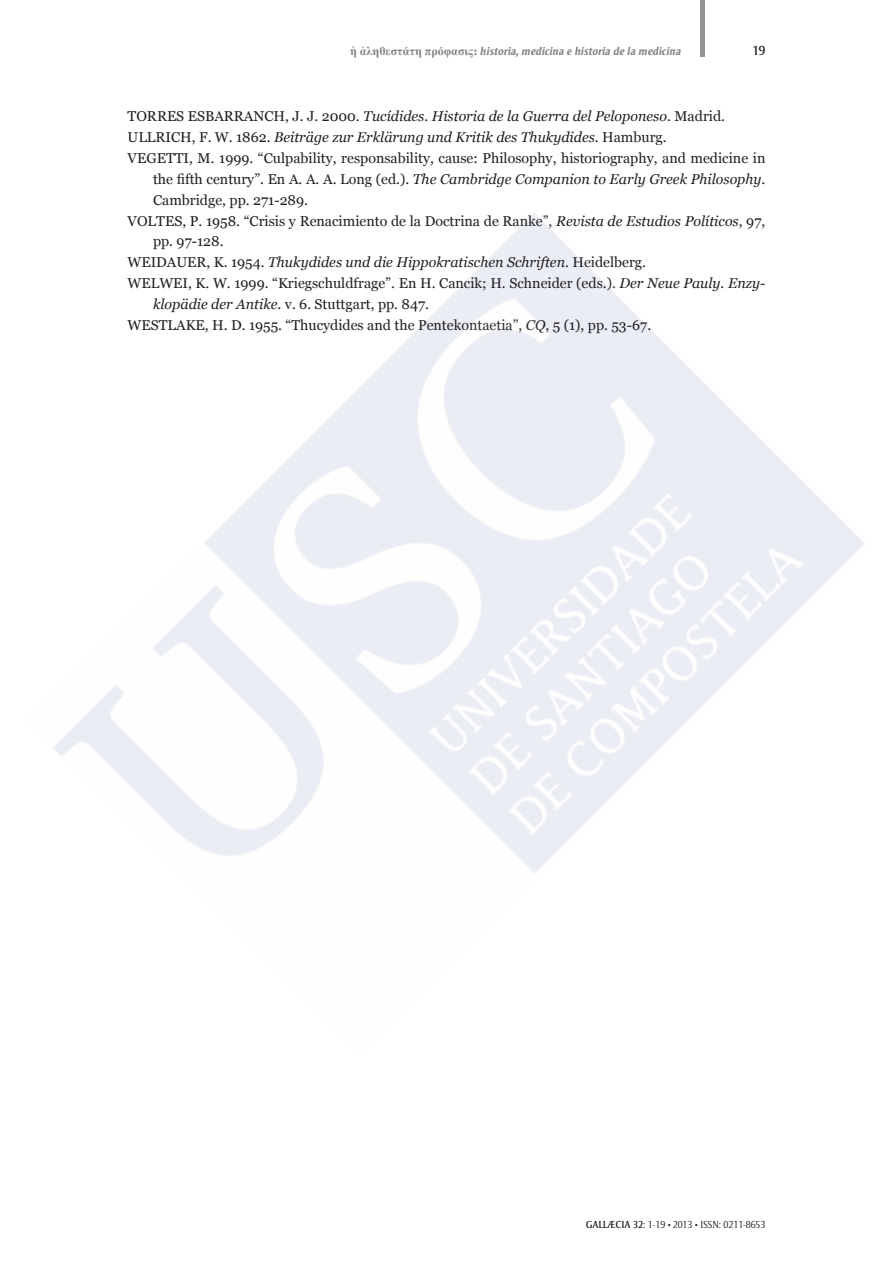
<style>
.page{position:relative;width:893px;height:1263px;background:#fff}
.page>*{position:absolute;margin:0;border:0;box-sizing:border-box;transform-origin:0 0}
.t1{font:14.25px "Georgia";color:#231f20}
.t2{font:italic 14.25px "Georgia";color:#231f20}
.t3{font:13.5px "Strayhorn";color:#231f20}
.t4{font:italic 700 11.25px "Strayhorn";color:#808285}
.t5{font:300 10.5px "Strayhorn";color:#231f20}
.s1{font-family:"Times New Roman";font-style:normal;font-size:12px}
.s2{font-family:"Georgia";font-style:normal}
.s3{font-style:normal}
.s4{font-style:italic}
.s5{font-weight:400}
.s6{font-size:9px}
</style>
<div class="page">
<hr style="left:701px;top:0;width:4px;height:56px;background:#939598">
<p class="t4" style="left:350px;top:45px;width:332px"><span class="s1">ἡ ἀληθεστάτη πρόφασις</span><span class="s2">:</span> historia, medicina e historia de la medicina</p>
<p class="t3" style="left:752px;top:43px;width:15px">19</p>
<p class="t2" style="left:128px;top:107px;width:599px"><span class="s3">Torres Esbarranch, J. J. 2000.</span> Tucídides. Historia de la Guerra del Peloponeso<span class="s3">. Madrid.</span></p>
<p class="t2" style="left:128px;top:128px;width:541px"><span class="s3">Ullrich, F. W. 1862.</span> Beiträge zur Erklärung und Kritik des Thukydides<span class="s3">. Hamburg.</span></p>
<p class="t1" style="left:128px;top:149px;width:639px">Vegetti, M. 1999. “Culpability, responsability, cause: Philosophy, historiography, and medicine in</p>
<p class="t2" style="left:153px;top:170px;width:614px"><span class="s3">the fifth century”. En A. A. A. Long (ed.).</span> The Cambridge Companion to Early Greek Philosophy<span class="s3">.</span></p>
<p class="t1" style="left:153px;top:191px;width:156px">Cambridge, pp. 271-289.</p>
<p class="t1" style="left:128px;top:212px;width:639px">Voltes , P. 1958. “Crisis y Renacimiento de la Doctrina de Ranke”, <span class="s4">Revista de Estudios Políticos</span>, 97,</p>
<p class="t1" style="left:153px;top:233px;width:72px">pp. 97-128.</p>
<p class="t2" style="left:128px;top:253px;width:520px"><span class="s3">Wei daue r, K. 1954.</span> Thukydides und die Hippokratischen Schriften<span class="s3">. Heidelberg.</span></p>
<p class="t1" style="left:128px;top:275px;width:25px">Welwei</p>
<p class="t1" style="left:188px;top:275px;width:579px">, K. W. 1999. “Kriegschuldfrage”. En H. Cancik; H. Schneider (eds.). <span class="s4">Der Neue Pauly. Enzy-</span></p>
<p class="t1" style="left:153px;top:295px;width:278px"><span class="s4">klopädie der Antike</span>. v. 6. Stuttgart, pp. 847.</p>
<p class="t1" style="left:128px;top:316px;width:525px">Westlake, H. D. 1955. “Thucydides and the Pentekontaetia”, <span class="s4">CQ</span>, 5 (1), pp. 53-67.</p>
<p class="t5" style="left:586px;top:1219px;width:181px"><span class="s5">GALLÆCIA 32</span>: 1-19 <span class="s6">•</span> 2013 <span class="s6">•</span> ISSN: 0211-8653</p>
</div>
